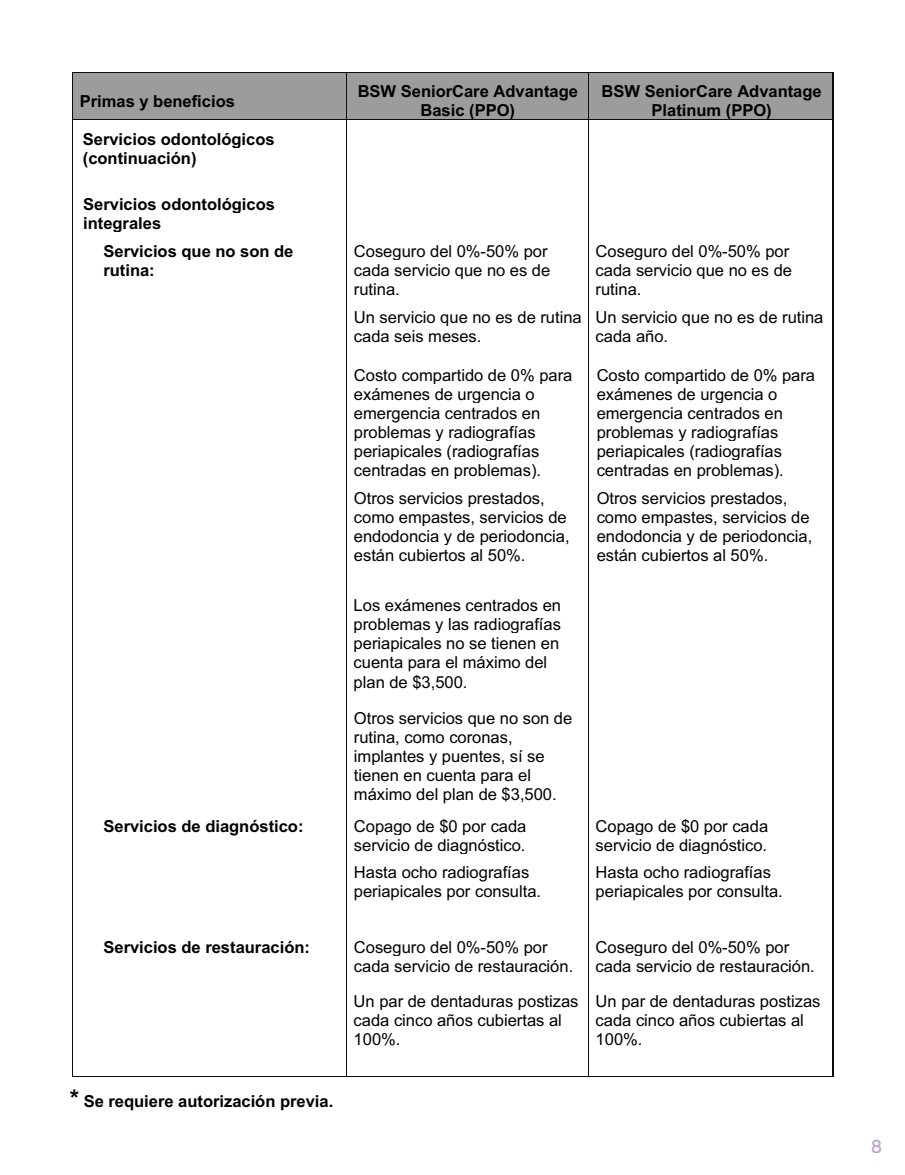
<style>
.page{position:relative;width:905px;height:1175px;background:#fff}
.page>*{position:absolute;margin:0;border:0;box-sizing:border-box;transform-origin:0 0}
.t1{font:600 18px "Sharp Sans";color:#baa5d0}
.t2{font:16.5px/19px "Arial";color:#000}
.t3{font:700 16.5px/18.8px "Arial";color:#000}
</style>
<div class="page">
<div style="left:73px;top:73px;width:273px;height:46px;background:#9c9c9c"></div>
<div style="left:347px;top:73px;width:241px;height:28px;background:#9c9c9c"></div>
<div style="left:347px;top:101px;width:241px;height:18px;background:#9c9c9c"></div>
<div style="left:589px;top:73px;width:243px;height:28px;background:#9c9c9c"></div>
<div style="left:589px;top:101px;width:243px;height:18px;background:#9c9c9c"></div>
<hr style="left:73px;top:72px;width:273px;height:1px;background:#0c0c0c">
<hr style="left:347px;top:72px;width:241px;height:1px;background:#0c0c0c">
<hr style="left:589px;top:72px;width:243px;height:1px;background:#0c0c0c">
<hr style="left:72px;top:73px;width:1px;height:46px;background:#0c0c0c">
<hr style="left:346px;top:73px;width:1px;height:46px;background:#0c0c0c">
<hr style="left:588px;top:73px;width:1px;height:46px;background:#0c0c0c">
<hr style="left:832px;top:73px;width:1px;height:46px;background:#0c0c0c">
<hr style="left:73px;top:119px;width:273px;height:1px;background:#0c0c0c">
<hr style="left:347px;top:119px;width:241px;height:1px;background:#0c0c0c">
<hr style="left:589px;top:119px;width:243px;height:1px;background:#0c0c0c">
<hr style="left:72px;top:120px;width:1px;height:112px;background:#0c0c0c">
<hr style="left:346px;top:120px;width:1px;height:112px;background:#0c0c0c">
<hr style="left:588px;top:120px;width:1px;height:112px;background:#0c0c0c">
<hr style="left:832px;top:120px;width:1px;height:112px;background:#0c0c0c">
<hr style="left:72px;top:232px;width:1px;height:124px;background:#0c0c0c">
<hr style="left:346px;top:232px;width:1px;height:124px;background:#0c0c0c">
<hr style="left:588px;top:232px;width:1px;height:124px;background:#0c0c0c">
<hr style="left:832px;top:232px;width:1px;height:124px;background:#0c0c0c">
<hr style="left:72px;top:356px;width:1px;height:123px;background:#0c0c0c">
<hr style="left:346px;top:356px;width:1px;height:123px;background:#0c0c0c">
<hr style="left:588px;top:356px;width:1px;height:123px;background:#0c0c0c">
<hr style="left:832px;top:356px;width:1px;height:123px;background:#0c0c0c">
<hr style="left:72px;top:479px;width:1px;height:108px;background:#0c0c0c">
<hr style="left:346px;top:479px;width:1px;height:108px;background:#0c0c0c">
<hr style="left:588px;top:479px;width:1px;height:108px;background:#0c0c0c">
<hr style="left:832px;top:479px;width:1px;height:108px;background:#0c0c0c">
<hr style="left:72px;top:587px;width:1px;height:112px;background:#0c0c0c">
<hr style="left:346px;top:587px;width:1px;height:112px;background:#0c0c0c">
<hr style="left:588px;top:587px;width:1px;height:112px;background:#0c0c0c">
<hr style="left:832px;top:587px;width:1px;height:112px;background:#0c0c0c">
<hr style="left:72px;top:699px;width:1px;height:108px;background:#0c0c0c">
<hr style="left:346px;top:699px;width:1px;height:108px;background:#0c0c0c">
<hr style="left:588px;top:699px;width:1px;height:108px;background:#0c0c0c">
<hr style="left:832px;top:699px;width:1px;height:108px;background:#0c0c0c">
<hr style="left:72px;top:807px;width:1px;height:121px;background:#0c0c0c">
<hr style="left:346px;top:807px;width:1px;height:121px;background:#0c0c0c">
<hr style="left:588px;top:807px;width:1px;height:121px;background:#0c0c0c">
<hr style="left:832px;top:807px;width:1px;height:121px;background:#0c0c0c">
<hr style="left:72px;top:928px;width:1px;height:54px;background:#0c0c0c">
<hr style="left:346px;top:928px;width:1px;height:54px;background:#0c0c0c">
<hr style="left:588px;top:928px;width:1px;height:54px;background:#0c0c0c">
<hr style="left:832px;top:928px;width:1px;height:54px;background:#0c0c0c">
<hr style="left:72px;top:982px;width:1px;height:93px;background:#0c0c0c">
<hr style="left:73px;top:1075px;width:273px;height:1px;background:#0c0c0c">
<hr style="left:346px;top:982px;width:1px;height:93px;background:#0c0c0c">
<hr style="left:347px;top:1075px;width:241px;height:1px;background:#0c0c0c">
<hr style="left:588px;top:982px;width:1px;height:93px;background:#0c0c0c">
<hr style="left:589px;top:1075px;width:243px;height:1px;background:#0c0c0c">
<hr style="left:832px;top:982px;width:1px;height:93px;background:#0c0c0c">
<p class="t3" style="left:80px;top:92px;width:157px">Primas y beneficios</p>
<p class="t3" style="left:358px;top:82px;width:222px;text-align:center">BSW SeniorCare Advantage<br>Basic (PPO)</p>
<p class="t3" style="left:601px;top:82px;width:222px;text-align:center">BSW SeniorCare Advantage<br>Platinum (PPO)</p>
<p class="t3" style="left:83px;top:130px;width:193px">Servicios odontológicos (continuación)</p>
<p class="t3" style="left:83px;top:195px;width:193px">Servicios odontológicos integrales</p>
<p class="t3" style="left:103px;top:242px;width:191px">Servicios que no son de rutina:</p>
<p class="t2" style="left:354px;top:241px;width:198px">Coseguro del 0%-50% por cada servicio que no es de rutina.</p>
<p class="t2" style="left:354px;top:307px;width:229px">Un servicio que no es de rutina cada seis meses.</p>
<p class="t2" style="left:595px;top:241px;width:198px">Coseguro del 0%-50% por cada servicio que no es de rutina.</p>
<p class="t2" style="left:595px;top:307px;width:229px">Un servicio que no es de rutina cada año.</p>
<p class="t2" style="left:354px;top:365px;width:220px">Costo compartido de 0% para exámenes de urgencia o emergencia centrados en problemas y radiografías periapicales (radiografías centradas en problemas).</p>
<p class="t2" style="left:596px;top:365px;width:220px">Costo compartido de 0% para exámenes de urgencia o emergencia centrados en problemas y radiografías periapicales (radiografías centradas en problemas).</p>
<p class="t2" style="left:354px;top:488px;width:217px">Otros servicios prestados, como empastes, servicios de endodoncia y de periodoncia, están cubiertos al 50%.</p>
<p class="t2" style="left:596px;top:488px;width:217px">Otros servicios prestados, como empastes, servicios de endodoncia y de periodoncia, están cubiertos al 50%.</p>
<p class="t2" style="left:353px;top:595px;width:209px">Los exámenes centrados en problemas y las radiografías periapicales no se tienen en cuenta para el máximo del plan de $3,500.</p>
<p class="t2" style="left:354px;top:709px;width:220px">Otros servicios que no son de rutina, como coronas, implantes y puentes, sí se tienen en cuenta para el máximo del plan de $3,500.</p>
<p class="t3" style="left:103px;top:816px;width:201px">Servicios de diagnóstico:</p>
<p class="t2" style="left:354px;top:816px;width:174px">Copago de $0 por cada servicio de diagnóstico.</p>
<p class="t2" style="left:354px;top:863px;width:189px">Hasta ocho radiografías periapicales por consulta.</p>
<p class="t2" style="left:595px;top:816px;width:174px">Copago de $0 por cada servicio de diagnóstico.</p>
<p class="t2" style="left:595px;top:863px;width:189px">Hasta ocho radiografías periapicales por consulta.</p>
<p class="t3" style="left:103px;top:938px;width:208px">Servicios de restauración:</p>
<p class="t2" style="left:354px;top:937px;width:221px">Coseguro del 0%-50% por cada servicio de restauración.</p>
<p class="t2" style="left:595px;top:937px;width:221px">Coseguro del 0%-50% por cada servicio de restauración.</p>
<p class="t2" style="left:353px;top:991px;width:226px">Un par de dentaduras postizas cada cinco años cubiertas al<br>100%.</p>
<p class="t2" style="left:595px;top:991px;width:226px">Un par de dentaduras postizas cada cinco años cubiertas al<br>100%.</p>
<p class="t3" style="left:84px;top:1092px;width:251px">Se requiere autorización previa.</p>
<p class="t1" style="left:871px;top:1132px;width:12px">8</p>
</div>
